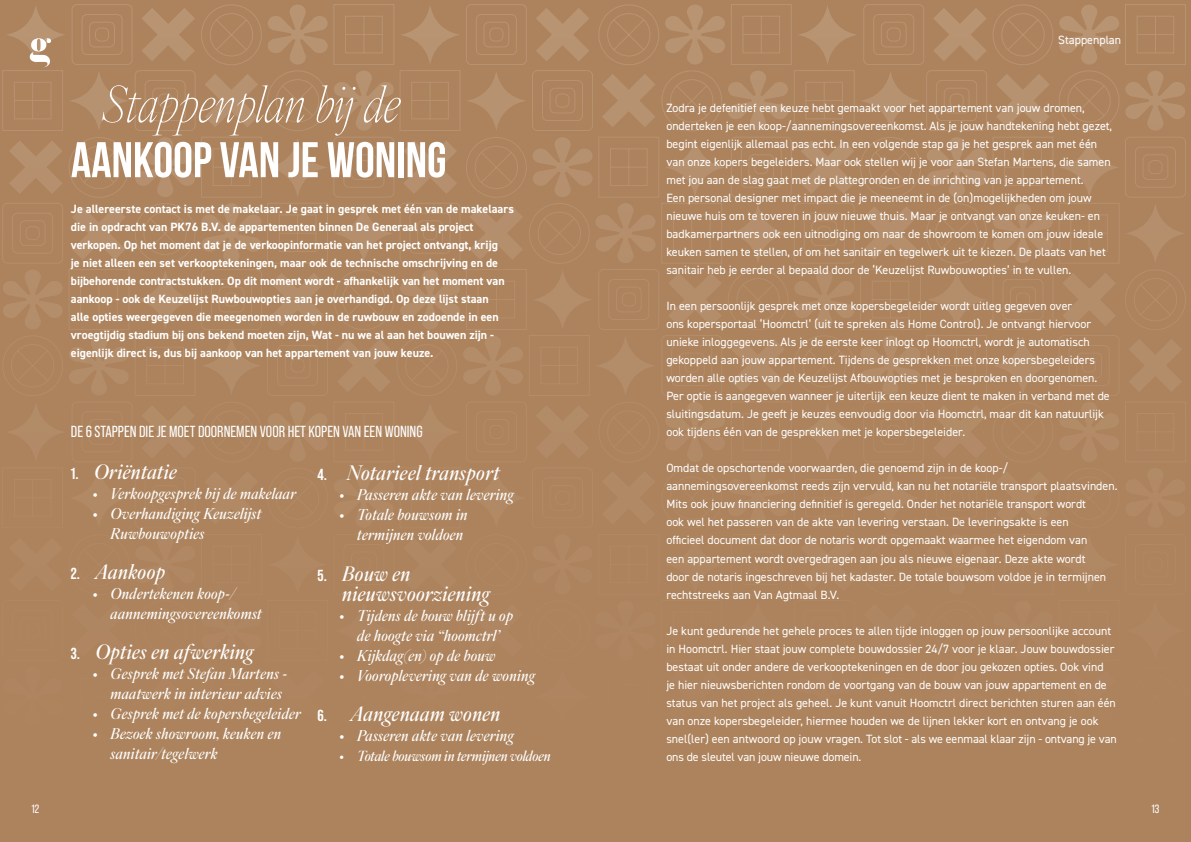
<style>
.page{position:relative;width:1191px;height:842px;background:#ad835d}
.page>*{position:absolute;margin:0;border:0;box-sizing:border-box;transform-origin:0 0}
.t1{font:700 50px "Bebas Neue";color:#fff}
.t2{font:italic 100 50px "Ivy Ora Display";color:#fff}
.t3{font:italic 500 20px/20px "Ivy Ora Display";letter-spacing:.025em;color:#fff}
.t4{font:16px "Bebas Neue Pro";color:#fff}
.t5{font:italic 500 15px/20px "Ivy Ora Display";letter-spacing:.025em;color:#fff}
.t6{font:italic 500 14px "Ivy Ora Display";color:#fff}
.t7{font:12px/18px "DIN2014";color:#fff}
.t8{font:700 12px/18px "DIN2014";color:#fff}
.t9{font:12px "Bebas Neue Pro";color:#fff}
.s1{font-family:"Bebas Neue Pro";font-weight:700;font-style:normal;font-size:16px}
</style>
<div class="page">
<svg style="left:2px;top:5px;width:1184px;height:409px"></svg>
<h1 class="t2" style="left:102px;top:67px;width:300px">Stappenplan bij de</h1>
<h1 class="t1" style="left:71px;top:132px;width:377px">AANKOOP VAN JE WONING</h1>
<p class="t8" style="left:71px;top:200px;width:444px">Je allereerste contact is met de makelaar. Je gaat in gesprek met één van de makelaars die in opdracht van PK76 B.V. de appartementen binnen De Generaal als project verkopen. Op het moment dat je de verkoopinformatie van het project ontvangt, krijg<br>je niet alleen een set verkooptekeningen, maar ook de technische omschrijving en de bijbehorende contractstukken. Op dit moment wordt - afhankelijk van het moment van aankoop - ook de Keuzelijst Ruwbouwopties aan je overhandigd. Op deze lijst staan<br>alle opties weergegeven die meegenomen worden in de ruwbouw en zodoende in een vroegtijdig stadium bij ons bekend moeten zijn, Wat - nu we al aan het bouwen zijn - eigenlijk direct is, dus bij aankoop van het appartement van jouw keuze.</p>
<h3 class="t4" style="left:71px;top:422px;width:353px">DE 6 STAPPEN DIE JE MOET DOORNEMEN VOOR HET KOPEN VAN EEN WONING</h3>
<h2 class="t3" style="left:71px;top:460px;width:107px"><span class="s1">1.</span> Oriëntatie</h2>
<p class="t5" style="left:93px;top:482px;width:205px">• Verkoopgesprek bij de makelaar</p>
<p class="t5" style="left:111px;top:502px;width:152px;text-indent:-18px">• Overhandiging Keuzelijst<br>Ruwbouwopties</p>
<h2 class="t3" style="left:71px;top:560px;width:96px"><span class="s1">2.</span> Aankoop</h2>
<p class="t5" style="left:111px;top:582px;width:153px;text-indent:-18px">• Ondertekenen koop-/ aannemingsovereenkomst</p>
<h2 class="t3" style="left:71px;top:640px;width:184px"><span class="s1">3.</span> Opties en afwerking</h2>
<p class="t5" style="left:111px;top:662px;width:178px;text-indent:-18px">• Gesprek met Stefan Martens - maatwerk in interieur advies</p>
<p class="t5" style="left:93px;top:702px;width:210px">• Gesprek met de kopersbegeleider</p>
<p class="t5" style="left:111px;top:722px;width:172px;text-indent:-18px">• Bezoek showroom, keuken en sanitair/tegelwerk</p>
<h2 class="t3" style="left:317px;top:462px;width:183px"><span class="s1">4.</span> Notarieel transport</h2>
<p class="t5" style="left:339px;top:484px;width:176px">• Passeren akte van levering</p>
<p class="t5" style="left:339px;top:504px;width:130px;text-align:right">• Totale bouwsom in termijnen voldoen</p>
<h2 class="t3" style="left:342px;top:562px;width:149px;text-indent:-25px"><span class="s1">5.</span> Bouw en nieuwsvoorziening</h2>
<p class="t5" style="left:339px;top:604px;width:175px;text-align:center">• Tijdens de bouw blijft u op de hoogte via “hoomctrl’</p>
<p class="t5" style="left:339px;top:644px;width:158px">• Kijkdag(en) op de bouw</p>
<p class="t5" style="left:339px;top:664px;width:197px">• Vooroplevering van de woning</p>
<h2 class="t3" style="left:317px;top:702px;width:184px"><span class="s1">6.</span> Aangenaam wonen</h2>
<p class="t5" style="left:339px;top:724px;width:176px">• Passeren akte van levering</p>
<p class="t6" style="left:339px;top:745px;width:213px">• Totale bouwsom in termijnen voldoen</p>
<p class="t7" style="left:1058px;top:31px;width:64px">Stappenplan</p>
<p class="t7" style="left:666px;top:99px;width:447px">Zodra je defenitief een keuze hebt gemaakt voor het appartement van jouw dromen, onderteken je een koop-/aannemingsovereenkomst. Als je jouw handtekening hebt gezet, begint eigenlijk allemaal pas echt. In een volgende stap ga je het gesprek aan met één van onze kopers begeleiders. Maar ook stellen wij je voor aan Stefan Martens, die samen met jou aan de slag gaat met de plattegronden en de inrichting van je appartement.<br>Een personal designer met impact die je meeneemt in de (on)mogelijkheden om jouw nieuwe huis om te toveren in jouw nieuwe thuis. Maar je ontvangt van onze keuken- en badkamerpartners ook een uitnodiging om naar de showroom te komen om jouw ideale keuken samen te stellen, of om het sanitair en tegelwerk uit te kiezen. De plaats van het sanitair heb je eerder al bepaald door de ‘Keuzelijst Ruwbouwopties’ in te vullen.</p>
<p class="t7" style="left:666px;top:297px;width:445px">In een persoonlijk gesprek met onze kopersbegeleider wordt uitleg gegeven over<br>ons kopersportaal ‘Hoomctrl’ (uit te spreken als Home Control). Je ontvangt hiervoor unieke inloggegevens. Als je de eerste keer inlogt op Hoomctrl, wordt je automatisch gekoppeld aan jouw appartement. Tijdens de gesprekken met onze kopersbegeleiders worden alle opties van de Keuzelijst Afbouwopties met je besproken en doorgenomen.<br>Per optie is aangegeven wanneer je uiterlijk een keuze dient te maken in verband met de sluitingsdatum. Je geeft je keuzes eenvoudig door via Hoomctrl, maar dit kan natuurlijk ook tijdens één van de gesprekken met je kopersbegeleider.</p>
<p class="t7" style="left:666px;top:459px;width:453px">Omdat de opschortende voorwaarden, die genoemd zijn in de koop-/ aannemingsovereenkomst reeds zijn vervuld, kan nu het notariële transport plaatsvinden.<br>Mits ook jouw financiering definitief is geregeld. Onder het notariële transport wordt<br>ook wel het passeren van de akte van levering verstaan. De leveringsakte is een<br>officieel document dat door de notaris wordt opgemaakt waarmee het eigendom van<br>een appartement wordt overgedragen aan jou als nieuwe eigenaar. Deze akte wordt<br>door de notaris ingeschreven bij het kadaster. De totale bouwsom voldoe je in termijnen rechtstreeks aan Van Agtmaal B.V.</p>
<p class="t7" style="left:666px;top:621px;width:452px">Je kunt gedurende het gehele proces te allen tijde inloggen op jouw persoonlijke account in Hoomctrl. Hier staat jouw complete bouwdossier 24/7 voor je klaar. Jouw bouwdossier bestaat uit onder andere de verkooptekeningen en de door jou gekozen opties. Ook vind<br>je hier nieuwsberichten rondom de voortgang van de bouw van jouw appartement en de status van het project als geheel. Je kunt vanuit Hoomctrl direct berichten sturen aan één van onze kopersbegeleider, hiermee houden we de lijnen lekker kort en ontvang je ook snel(ler) een antwoord op jouw vragen. Tot slot - als we eenmaal klaar zijn - ontvang je van ons de sleutel van jouw nieuwe domein.</p>
<p class="t9" style="left:32px;top:802px;width:9px">12</p>
<p class="t9" style="left:1151px;top:802px;width:9px">13</p>
</div>
